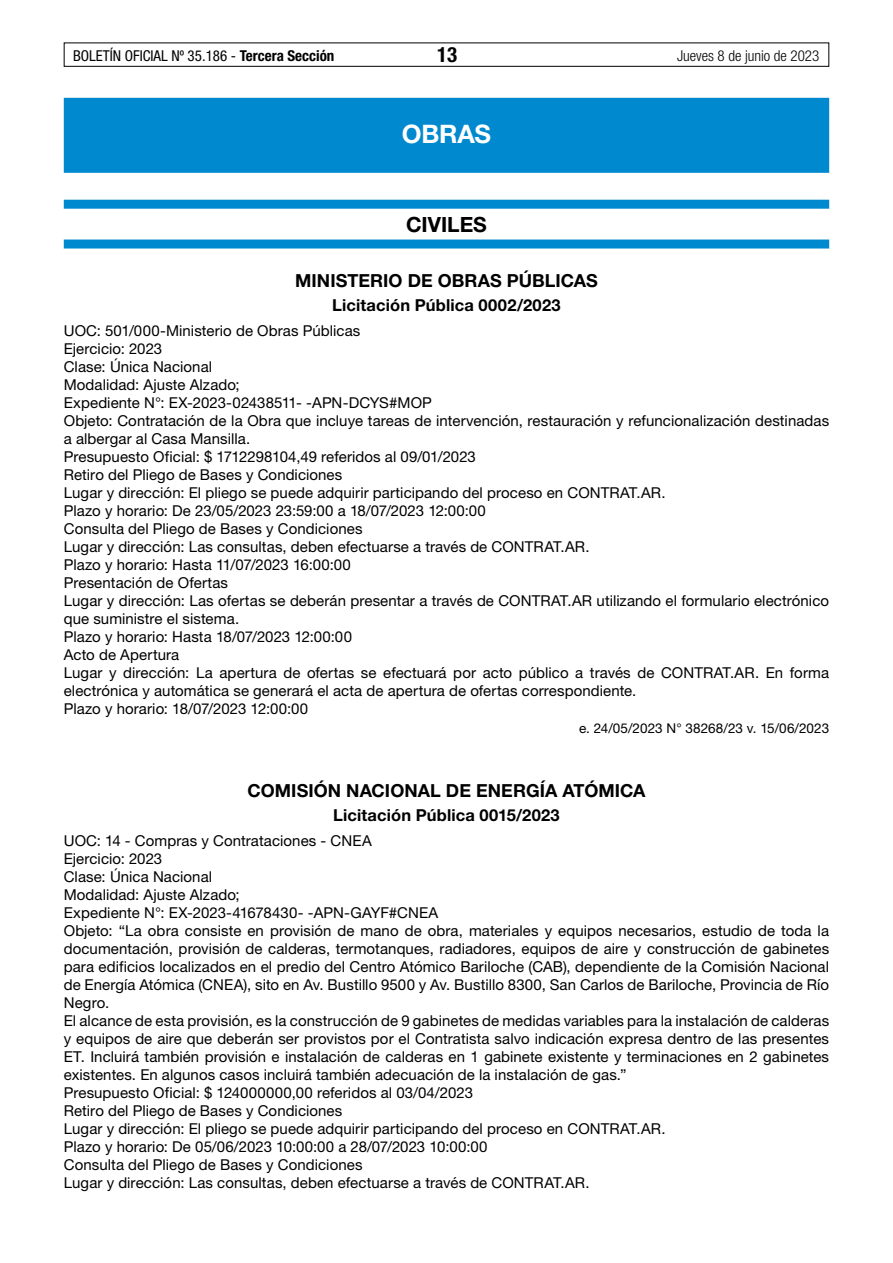
<style>
.page{position:relative;width:893px;height:1263px;background:#fff}
.page>*{position:absolute;margin:0;border:0;box-sizing:border-box;transform-origin:0 0}
.t1{font:700 25.5px "Helvetica Neue LT Std";letter-spacing:-.01em;color:#fff}
.t2{font:700 21px "Helvetica Neue LT Std";color:#000}
.t3{font:700 condensed 21px "Helvetica Neue LT Std";color:#000}
.t4{font:700 18px "Helvetica Neue LT Std";letter-spacing:.005em;color:#000}
.t5{font:700 16.5px "Helvetica Neue LT Std";letter-spacing:.01em;color:#000}
.t6{font:15px/18px "Helvetica Neue LT Std";letter-spacing:.005em;color:#000}
.t7{font:condensed 15px "Helvetica Neue LT Std";color:#000}
.t8{font:300 condensed 15px "Helvetica Neue LT Std";color:#000}
.t9{font:13.5px "Helvetica Neue LT Std";letter-spacing:-.005em;color:#000}
.s1{font-weight:700}
</style>
<div class="page">
<div style="left:64px;top:43px;width:765px;height:24px;border:1px solid #000"></div>
<div style="left:64px;top:98px;width:765px;height:75px;background:#0089cf"></div>
<div style="left:64px;top:200px;width:765px;height:9px;background:#0089cf"></div>
<div style="left:64px;top:240px;width:765px;height:9px;background:#0089cf"></div>
<p class="t7" style="left:73px;top:47px;width:263px">BOLETÍN OFICIAL Nº 35.186 - <span class="s1">Tercera Sección</span></p>
<h2 class="t3" style="left:437px;top:42px;width:22px">13</h2>
<p class="t8" style="left:677px;top:47px;width:144px">Jueves 8 de junio de 2023</p>
<h1 class="t1" style="left:402px;top:118px;width:91px">OBRAS</h1>
<h2 class="t2" style="left:406px;top:212px;width:82px">CIVILES</h2>
<p class="t4" style="left:295px;top:270px;width:304px">MINISTERIO DE OBRAS PÚBLICAS</p>
<p class="t5" style="left:332px;top:295px;width:230px">Licitación Pública 0002/2023</p>
<p class="t6" style="left:64px;top:321px;width:767px">UOC: 501/000-Ministerio de Obras Públicas<br>Ejercicio: 2023<br>Clase: Única Nacional<br>Modalidad: Ajuste Alzado;<br>Expediente N°: EX-2023-02438511- -APN-DCYS#MOP<br>Objeto: Contratación de la Obra que incluye tareas de intervención, restauración y refuncionalización destinadas a albergar al Casa Mansilla.<br>Presupuesto Oficial: $ 1712298104,49 referidos al 09/01/2023<br>Retiro del Pliego de Bases y Condiciones<br>Lugar y dirección: El pliego se puede adquirir participando del proceso en CONTRAT.AR.<br>Plazo y horario: De 23/05/2023 23:59:00 a 18/07/2023 12:00:00<br>Consulta del Pliego de Bases y Condiciones<br>Lugar y dirección: Las consultas, deben efectuarse a través de CONTRAT.AR.<br>Plazo y horario: Hasta 11/07/2023 16:00:00<br>Presentación de Ofertas<br>Lugar y dirección: Las ofertas se deberán presentar a través de CONTRAT.AR utilizando el formulario electrónico que suministre el sistema.<br>Plazo y horario: Hasta 18/07/2023 12:00:00<br>Acto de Apertura<br>Lugar y dirección: La apertura de ofertas se efectuará por acto público a través de CONTRAT.AR. En forma electrónica y automática se generará el acta de apertura de ofertas correspondiente.<br>Plazo y horario: 18/07/2023 12:00:00</p>
<p class="t9" style="left:579px;top:720px;width:252px">e. 24/05/2023 N° 38268/23 v. 15/06/2023</p>
<p class="t4" style="left:247px;top:779px;width:400px">COMISIÓN NACIONAL DE ENERGÍA ATÓMICA</p>
<p class="t5" style="left:333px;top:805px;width:228px">Licitación Pública 0015/2023</p>
<p class="t6" style="left:64px;top:831px;width:767px">UOC: 14 - Compras y Contrataciones - CNEA<br>Ejercicio: 2023<br>Clase: Única Nacional<br>Modalidad: Ajuste Alzado;<br>Expediente N°: EX-2023-41678430- -APN-GAYF#CNEA<br>Objeto: “La obra consiste en provisión de mano de obra, materiales y equipos necesarios, estudio de toda la documentación, provisión de calderas, termotanques, radiadores, equipos de aire y construcción de gabinetes para edificios localizados en el predio del Centro Atómico Bariloche (CAB), dependiente de la Comisión Nacional de Energía Atómica (CNEA), sito en Av. Bustillo 9500 y Av. Bustillo 8300, San Carlos de Bariloche, Provincia de Río Negro.<br>El alcance de esta provisión, es la construcción de 9 gabinetes de medidas variables para la instalación de calderas y equipos de aire que deberán ser provistos por el Contratista salvo indicación expresa dentro de las presentes ET. Incluirá también provisión e instalación de calderas en 1 gabinete existente y terminaciones en 2 gabinetes existentes. En algunos casos incluirá también adecuación de la instalación de gas.”<br>Presupuesto Oficial: $ 124000000,00 referidos al 03/04/2023<br>Retiro del Pliego de Bases y Condiciones<br>Lugar y dirección: El pliego se puede adquirir participando del proceso en CONTRAT.AR.<br>Plazo y horario: De 05/06/2023 10:00:00 a 28/07/2023 10:00:00<br>Consulta del Pliego de Bases y Condiciones<br>Lugar y dirección: Las consultas, deben efectuarse a través de CONTRAT.AR.</p>
</div>
